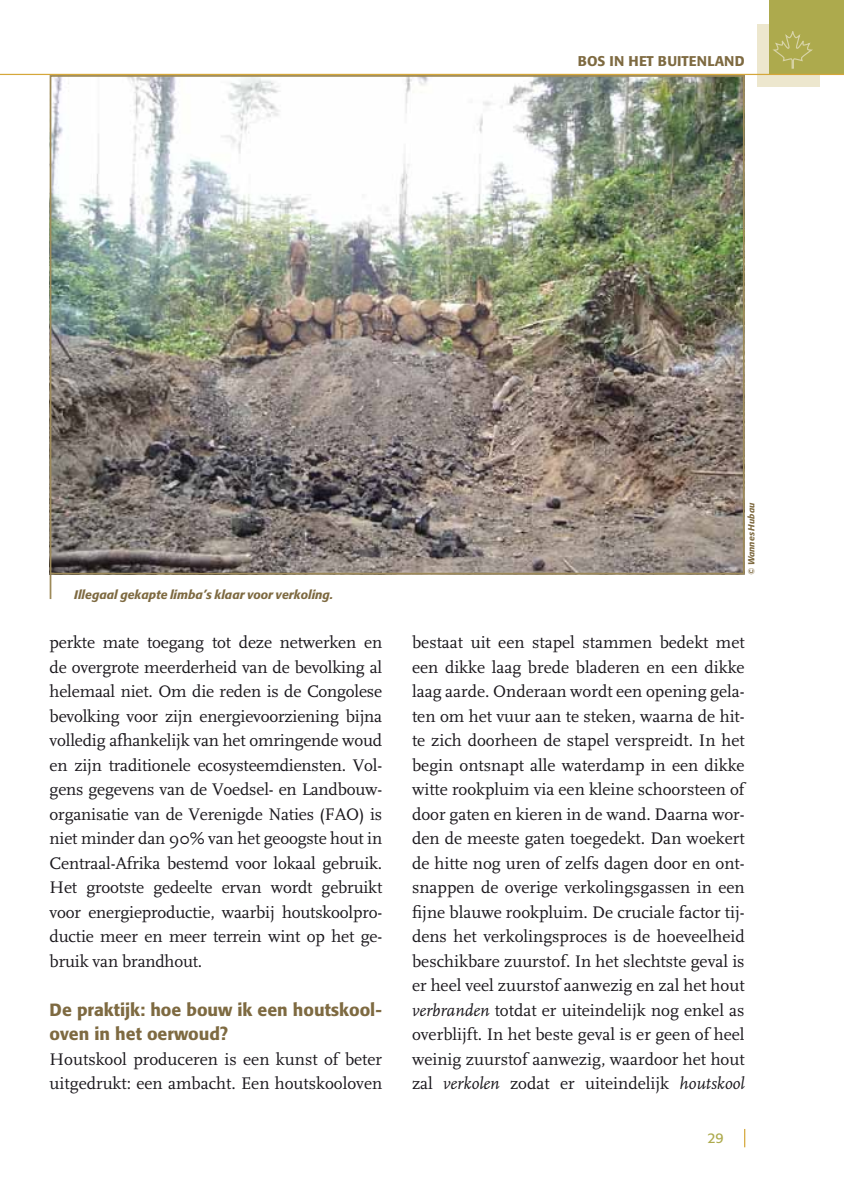
<style>
.page{position:relative;width:844px;height:1191px;background:#fff}
.page>*{position:absolute;margin:0;border:0;box-sizing:border-box;transform-origin:0 0}
.t1{font:17.5px/24.5px "FF Scala";color:#1a171c;text-align:justify}
.t2{font:500 17.5px/24.5px "Formata";color:#7e6a41}
.t3{font:500 14px "Formata";letter-spacing:.02em;color:#7e6a41}
.t4{font:14px "Formata";color:#adaa4d}
.t5{font:italic 500 12.25px "Formata";color:#7e6a41}
.t6{font:italic 500 8.75px "Formata";color:#7e6a41}
.s1{font-style:italic}
</style>
<div class="page">
<img style="left:53px;top:78px;width:688px;height:493px">
<div style="left:50px;top:75px;width:694px;height:499px;border:2px solid #9d8a59"></div>
<svg style="left:744px;top:1129px;width:1px;height:18px"></svg>
<div style="left:756px;top:25px;width:63px;height:62px;background:#ede7ce"></div>
<div style="left:769px;top:0;width:74px;height:74px;background:#adaa4d"></div>
<svg style="left:773px;top:31px;width:40px;height:38px"></svg>
<hr style="left:0;top:74px;width:843px;height:1px;background:#d5a73a">
<svg style="left:50px;top:574px;width:1px;height:25px"></svg>
<p class="t3" style="left:578px;top:52px;width:168px">bos in het buitenland</p>
<p class="t5" style="left:74px;top:587px;width:260px">Illegaal gekapte limba’s klaar voor verkoling.</p>
<p class="t1" style="left:50px;top:630px;width:334px">perkte mate toegang tot deze netwerken en de overgrote meerderheid van de bevolking al helemaal niet. Om die reden is de Congolese bevolking voor zijn energievoorziening bijna volledig afhankelijk van het omringende woud en zijn traditionele ecosysteemdiensten. Vol&shy;gens gegevens van de Voedsel- en Landbouw&shy;organisatie van de Verenigde Naties (FAO) is niet minder dan 90% van het geoogste hout in Centraal-Afrika bestemd voor lokaal gebruik.<br>Het grootste gedeelte ervan wordt gebruikt voor energieproductie, waarbij houtskoolpro&shy;ductie meer en meer terrein wint op het ge&shy;bruik van brandhout.</p>
<p class="t2" style="left:50px;top:997px;width:334px">De praktijk: hoe bouw ik een houtskool&shy;oven in het oerwoud?</p>
<p class="t1" style="left:50px;top:1047px;width:334px">Houtskool produceren is een kunst of beter uitgedrukt: een ambacht. Een houtskooloven</p>
<p class="t6" style="left:745px;top:574px;width:73px;rotate:-90deg">© Wannes Hubau</p>
<p class="t1" style="left:412px;top:630px;width:334px">bestaat uit een stapel stammen bedekt met een dikke laag brede bladeren en een dikke laag aarde. Onderaan wordt een opening gela&shy;ten om het vuur aan te steken, waarna de hit&shy;te zich doorheen de stapel verspreidt. In het begin ontsnapt alle waterdamp in een dikke witte rookpluim via een kleine schoorsteen of door gaten en kieren in de wand. Daarna wor&shy;den de meeste gaten toegedekt. Dan woekert de hitte nog uren of zelfs dagen door en ont&shy;snappen de overige verkolingsgassen in een fijne blauwe rookpluim. De cruciale factor tij&shy;dens het verkolingsproces is de hoeveelheid beschikbare zuurstof. In het slechtste geval is er heel veel zuurstof aanwezig en zal het hout <span class="s1">verbranden</span> totdat er uiteindelijk nog enkel as overblijft. In het beste geval is er geen of heel weinig zuurstof aanwezig, waardoor het hout zal <span class="s1">verkolen</span> zodat er uiteindelijk <span class="s1">houtskool</span></p>
<p class="t4" style="left:707px;top:1129px;width:18px">29</p>
</div>
